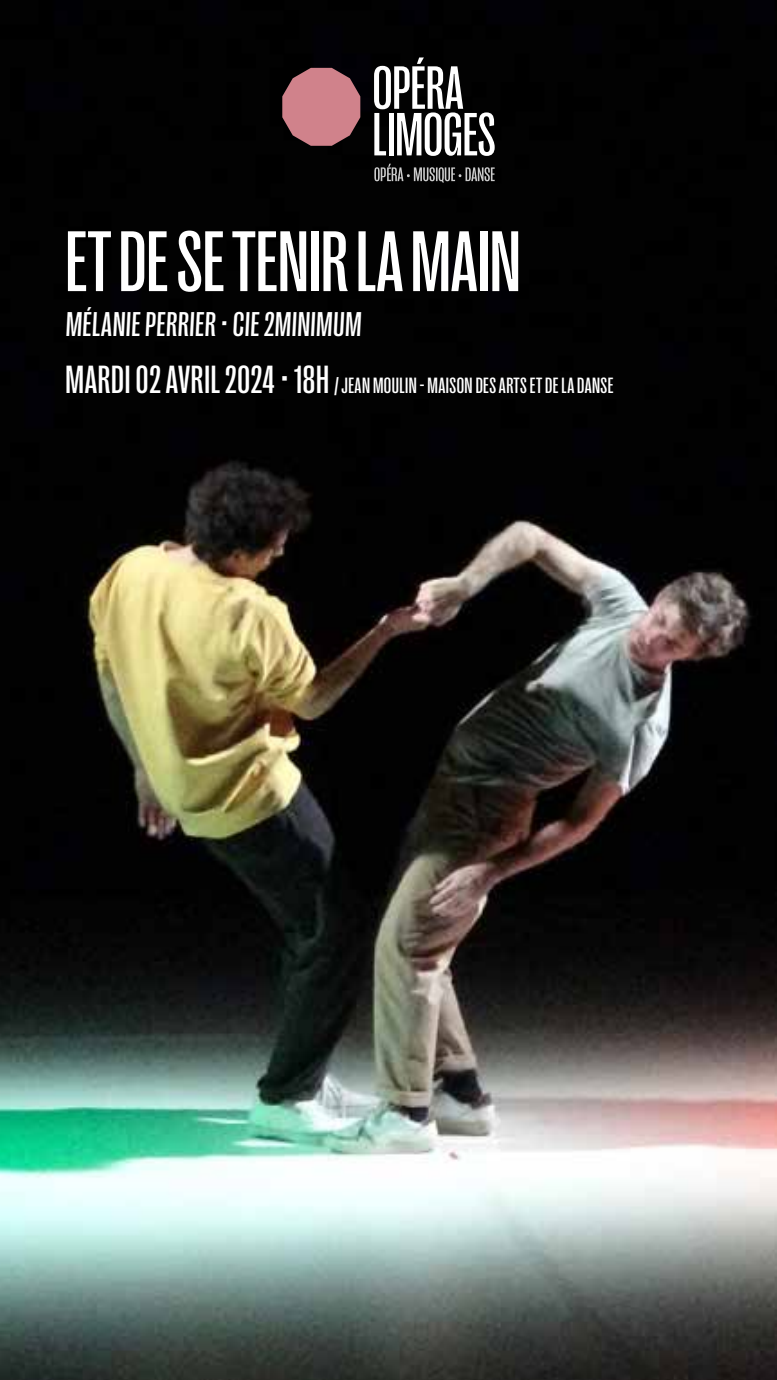
<style>
.page{position:relative;width:777px;height:1380px;background:#fff}
.page>*{position:absolute;margin:0;border:0;box-sizing:border-box;transform-origin:0 0}
.t1{font:500 87.5px "PP Right Grotesk Tight";color:#fff}
.t2{font:500 35px "PP Right Grotesk Tight";color:#fff}
.t3{font:500 22.5px "PP Right Grotesk Tight";letter-spacing:.02em;color:#fff}
.s1{font-size:40px}
</style>
<div class="page">
<img style="left:0;top:0;width:776px;height:1380px">
<svg style="left:374px;top:57px;width:120px;height:99px"></svg>
<svg style="left:282px;top:68px;width:78px;height:78px;background:#a7686f"></svg>
<svg style="left:374px;top:164px;width:120px;height:19px;background:#434343"></svg>
<h1 class="t1" style="left:65px;top:217px;width:456px">ET DE SE TENIR LA MAIN</h1>
<h2 class="t2" style="left:65px;top:307px;width:299px">MÉLANIE PERRIER • CIE 2MINIMUM</h2>
<p class="t3" style="left:65px;top:374px;width:549px"><span class="s1">MARDI 02 AVRIL 2024 • 18H</span> / JEAN MOULIN - MAISON DES ARTS ET DE LA DANSE</p>
</div>
